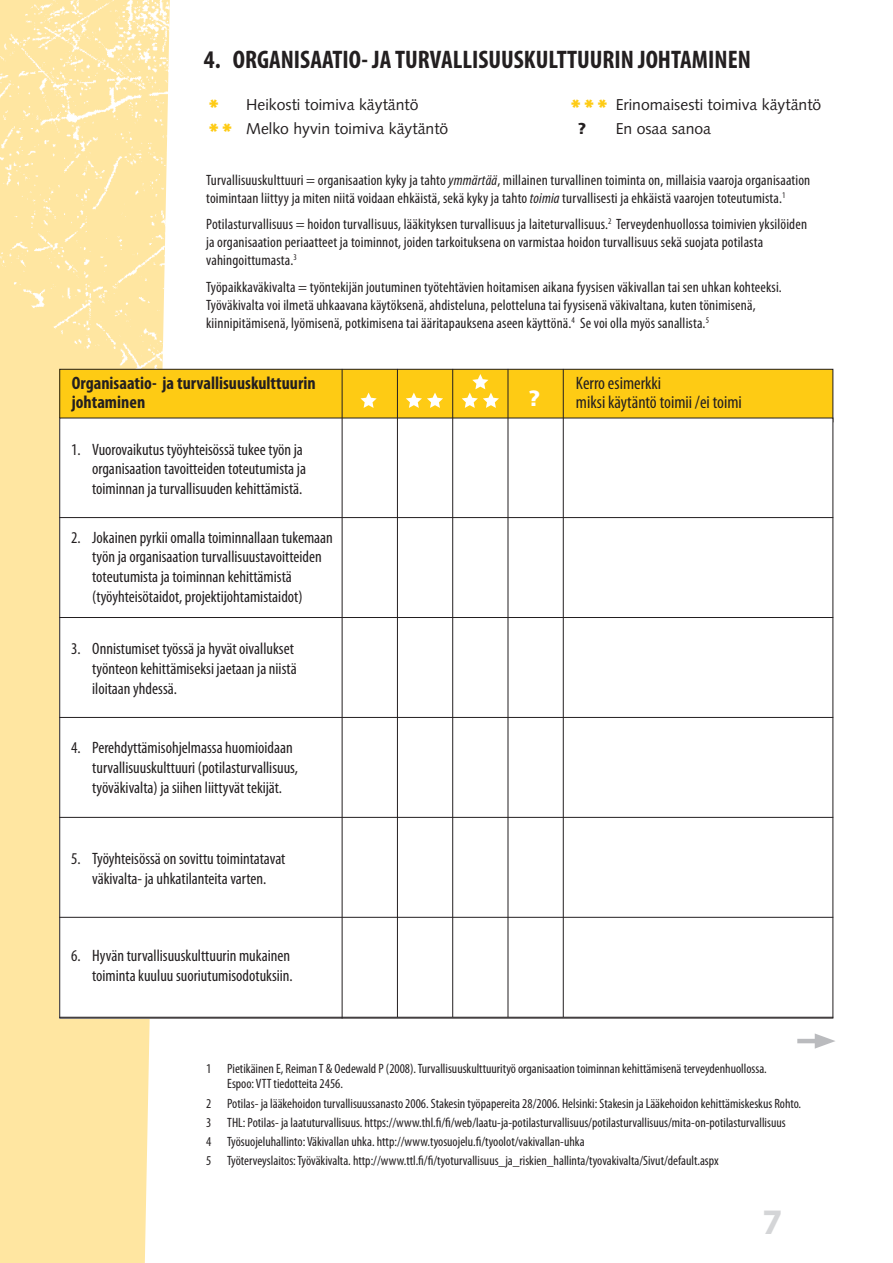
<style>
.page{position:relative;width:893px;height:1263px;background:#fff}
.page>*{position:absolute;margin:0;border:0;box-sizing:border-box;transform-origin:0 0}
.t1{font:700 36px "Myriad Pro";color:#d4d5d7}
.O2U{font:700 condensed 25.5px "Myriad Pro";color:#231f20}
.t1-2{font:900 22.05px "Syntax";color:#fff}
.taul1{font:700 condensed 18px/19.5px "Myriad Pro";color:#231f20}
.taul1-2{font:condensed 18px "Myriad Pro";color:#231f20}
.taul1-3{font:condensed 16.5px/19.8px "Myriad Pro";color:#231f20}
.t-2{font:15.75px "Syntax";color:#231f20}
.t1-3{font:15.75px "Syntax";color:#231f20}
.t1-4{font:900 15.75px "Syntax";color:#231f20}
.TAUL2{font:condensed 15px/18px "Myriad Pro";letter-spacing:.01em;color:#231f20}
.taul1-4{font:condensed 13.5px/15px "Myriad Pro";color:#231f20}
.s1{font-weight:900;font-size:24px;color:#fecb14}
.s2{font-style:italic}
</style>
<div class="page">
<div style="left:0;top:377px;width:170px;height:886px;background:#ffe6a1"></div>
<img style="left:0;top:0;width:406px;height:377px">
<div style="left:60px;top:369px;width:773px;height:53px;background:#fecb14"></div>
<div style="left:59px;top:369px;width:774px;height:53px;border:1px solid #231f20"></div>
<div style="left:60px;top:418px;width:773px;height:600px;background:#fff"></div>
<hr style="left:59px;top:517px;width:774px;height:1px;background:#231f20">
<hr style="left:59px;top:617px;width:774px;height:1px;background:#231f20">
<hr style="left:59px;top:717px;width:774px;height:1px;background:#231f20">
<hr style="left:59px;top:817px;width:774px;height:1px;background:#231f20">
<hr style="left:59px;top:917px;width:774px;height:1px;background:#231f20">
<hr style="left:59px;top:1017px;width:774px;height:1px;background:#231f20">
<hr style="left:342px;top:369px;width:1px;height:649px;background:#231f20">
<hr style="left:397px;top:369px;width:1px;height:648px;background:#231f20">
<hr style="left:452px;top:369px;width:1px;height:648px;background:#231f20">
<hr style="left:508px;top:369px;width:1px;height:648px;background:#231f20">
<hr style="left:563px;top:369px;width:1px;height:648px;background:#231f20">
<svg style="left:360px;top:393px;width:17px;height:15px"></svg>
<svg style="left:406px;top:393px;width:37px;height:15px"></svg>
<svg style="left:462px;top:374px;width:37px;height:34px"></svg>
<hr style="left:797px;top:1039px;width:26px;height:4px;background:#babbbe">
<svg style="left:815px;top:1033px;width:20px;height:16px"></svg>
<p class="O2U" style="left:204px;top:44px;width:548px">4. ORGANISAATIO- JA TURVALLISUUSKULTTUURIN JOHTAMINEN</p>
<p class="t-2" style="left:207px;top:96px;width:213px"><span class="s1">*</span> Heikosti toimiva käytäntö</p>
<p class="t-2" style="left:207px;top:119px;width:243px"><span class="s1">**</span> Melko hyvin toimiva käytäntö</p>
<p class="t-2" style="left:569px;top:96px;width:254px"><span class="s1">***</span> Erinomaisesti toimiva käytäntö</p>
<p class="t1-4" style="left:578px;top:119px;width:10px">?</p>
<p class="t1-3" style="left:616px;top:119px;width:97px">En osaa sanoa</p>
<p class="TAUL2" style="left:206px;top:170px;width:606px">Turvallisuuskulttuuri = organisaation kyky ja tahto <span class="s2">ymmärtää</span>, millainen turvallinen toiminta on, millaisia vaaroja organisaation toimintaan liittyy ja miten niitä voidaan ehkäistä, sekä kyky ja tahto <span class="s2">toimia</span> turvallisesti ja ehkäistä vaarojen toteutumista.<sup>1</sup></p>
<p class="TAUL2" style="left:206px;top:215px;width:602px">Potilasturvallisuus = hoidon turvallisuus, lääkityksen turvallisuus ja laiteturvallisuus.<sup>2</sup> Terveydenhuollossa toimivien yksilöiden ja organisaation periaatteet ja toiminnot, joiden tarkoituksena on varmistaa hoidon turvallisuus sekä suojata potilasta vahingoittumasta.<sup>3</sup></p>
<p class="TAUL2" style="left:206px;top:277px;width:577px">Työpaikkaväkivalta = työntekijän joutuminen työtehtävien hoitamisen aikana fyysisen väkivallan tai sen uhkan kohteeksi.<br>Työväkivalta voi ilmetä uhkaavana käytöksenä, ahdisteluna, pelotteluna tai fyysisenä väkivaltana, kuten tönimisenä, kiinnipitämisenä, lyömisenä, potkimisena tai ääritapauksena aseen käyttönä.<sup>4</sup> Se voi olla myös sanallista.<sup>5</sup></p>
<p class="taul1" style="left:72px;top:373px;width:245px">Organisaatio- ja turvallisuuskulttuurin johtaminen</p>
<p class="taul1-3" style="left:92px;top:439px;width:215px;text-indent:-21px">1. Vuorovaikutus työyhteisössä tukee työn ja organisaation tavoitteiden toteutumista ja toiminnan ja turvallisuuden kehittämistä.</p>
<p class="taul1-3" style="left:92px;top:527px;width:242px;text-indent:-21px">2. Jokainen pyrkii omalla toiminnallaan tukemaan työn ja organisaation turvallisuustavoitteiden toteutumista ja toiminnan kehittämistä (työyhteisötaidot, projektijohtamistaidot)</p>
<p class="taul1-3" style="left:92px;top:639px;width:206px;text-indent:-21px">3. Onnistumiset työssä ja hyvät oivallukset työnteon kehittämiseksi jaetaan ja niistä iloitaan yhdessä.</p>
<p class="taul1-3" style="left:92px;top:738px;width:207px;text-indent:-21px">4. Perehdyttämisohjelmassa huomioidaan turvallisuuskulttuuri (potilasturvallisuus, työväkivalta) ja siihen liittyvät tekijät.</p>
<p class="taul1-3" style="left:71px;top:848px;width:216px;text-align:center">5. Työyhteisössä on sovittu toimintatavat väkivalta- ja uhkatilanteita varten.</p>
<p class="taul1-3" style="left:71px;top:946px;width:223px;text-align:right">6. Hyvän turvallisuuskulttuurin mukainen toiminta kuuluu suoriutumisodotuksiin.</p>
<p class="t1-2" style="left:528px;top:385px;width:13px">?</p>
<p class="taul1-2" style="left:576px;top:372px;width:87px">Kerro esimerkki</p>
<p class="taul1-2" style="left:576px;top:391px;width:167px">miksi käytäntö toimii /ei toimi</p>
<p class="taul1-4" style="left:227px;top:1061px;width:541px;text-indent:-21px">1 Pietikäinen E, Reiman T &amp; Oedewald P (2008). Turvallisuuskulttuurityö organisaation toiminnan kehittämisenä terveydenhuollossa.<br>Espoo: VTT tiedotteita 2456.</p>
<p class="taul1-4" style="left:206px;top:1095px;width:596px">2 Potilas- ja lääkehoidon turvallisuussanasto 2006. Stakesin työpapereita 28/2006. Helsinki: Stakesin ja Lääkehoidon kehittämiskeskus Rohto.</p>
<p class="taul1-4" style="left:206px;top:1114px;width:581px">3 THL: Potilas- ja laatuturvallisuus. https://www.thl.fi/fi/web/laatu-ja-potilasturvallisuus/potilasturvallisuus/mita-on-potilasturvallisuus</p>
<p class="taul1-4" style="left:206px;top:1134px;width:380px">4 Työsuojeluhallinto: Väkivallan uhka. http://www.tyosuojelu.fi/tyoolot/vakivallan-uhka</p>
<p class="taul1-4" style="left:206px;top:1153px;width:514px">5 Työterveyslaitos: Työväkivalta. http://www.ttl.fi/fi/tyoturvallisuus_ja_riskien_hallinta/tyovakivalta/Sivut/default.aspx</p>
<h1 class="t1" style="left:762px;top:1198px;width:21px">7</h1>
</div>
